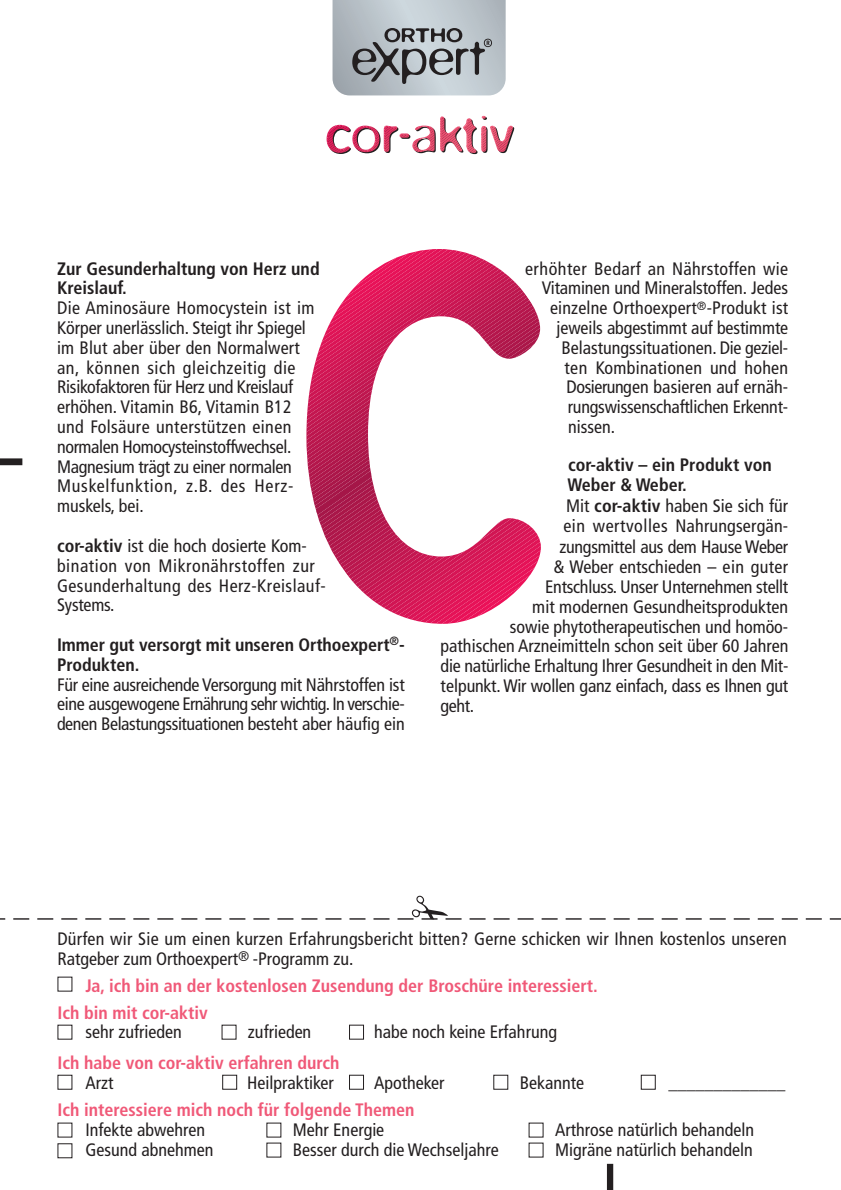
<style>
.page{position:relative;width:841px;height:1190px;background:#fff}
.page>*{position:absolute;margin:0;border:0;box-sizing:border-box;transform-origin:0 0}
.t1{font:300 56px "Blur";letter-spacing:.005em;color:#231f20}
.t2{font:condensed 18px/19.8px "Frutiger";color:#231f20}
.t3{font:700 condensed 18px/27px "Frutiger";color:#f05978}
.t4{font:700 condensed 18px/19.8px "Frutiger";color:#231f20}
.t5{font:condensed 18px/19.8px "Frutiger";letter-spacing:.025em;color:#231f20}
.t6{font:condensed 18px "Frutiger";letter-spacing:.02em;color:#231f20}
.s1{font-weight:700}
</style>
<div class="page">
<svg style="left:306px;top:249px;width:235px;height:374px"></svg>
<svg style="left:0;top:895px;width:840px;height:24px"></svg>
<div style="left:0;top:458px;width:22px;height:7px;background:#231f20"></div>
<div style="left:607px;top:1163px;width:6px;height:26px;background:#231f20"></div>
<div style="left:349px;top:1024px;width:15px;height:15px;border:1px solid #231f20"></div>
<div style="left:222px;top:1074px;width:15px;height:15px;border:1px solid #231f20"></div>
<div style="left:349px;top:1074px;width:15px;height:15px;border:1px solid #231f20"></div>
<svg style="left:332px;top:0;width:173px;height:95px;background:#a8afb5"></svg>
<svg style="left:326px;top:116px;width:187px;height:37px"></svg>
<h1 class="t1" style="left:326px;top:118px;width:190px">cor-aktiv</h1>
<p class="t4" style="left:57px;top:260px;width:264px">Zur Gesunderhaltung von Herz und<br>Kreislauf.</p>
<p class="t2" style="left:57px;top:299px;width:259px">Die Aminosäure Homocystein ist im Körper unerlässlich. Steigt ihr Spiegel im Blut aber über den Normalwert an, können sich gleichzeitig die Risikofaktoren für Herz und Kreislauf erhöhen. Vitamin B6, Vitamin B12 und Folsäure unterstützen einen normalen Homocysteinstoffwechsel.<br>Magnesium trägt zu einer normalen Muskelfunktion, z.B. des Herz&shy;muskels, bei.</p>
<p class="t5" style="left:57px;top:537px;width:270px"><span class="s1">cor-aktiv</span> ist die hoch dosierte Kom&shy;bination von Mikronährstoffen zur<br>Gesunderhaltung des Herz-Kreislauf-<br>Systems.</p>
<p class="t4" style="left:57px;top:636px;width:349px">Immer gut versorgt mit unseren Orthoexpert<sup>®</sup>-<br>Produkten.</p>
<p class="t2" style="left:57px;top:675px;width:349px;text-align:justify">Für eine ausreichende Versorgung mit Nährstoffen ist eine ausgewogene Ernährung sehr wichtig. In verschie&shy;denen Belastungssituationen besteht aber häufig ein</p>
<p class="t6" style="left:525px;top:261px;width:264px">erhöhter Bedarf an Nährstoffen wie</p>
<p class="t2" style="left:541px;top:279px;width:248px">Vitaminen und Mineralstoffen. Jedes</p>
<p class="t2" style="left:550px;top:299px;width:240px">einzelne Orthoexpert<sup>®</sup>-Produkt ist</p>
<p class="t2" style="left:556px;top:319px;width:233px">jeweils abgestimmt auf bestimmte</p>
<p class="t2" style="left:561px;top:339px;width:228px">Belastungssituationen. Die geziel-</p>
<p class="t2" style="left:564px;top:359px;width:225px">ten Kombinationen und hohen</p>
<p class="t2" style="left:566px;top:378px;width:223px">Dosierungen basieren auf ernäh-</p>
<p class="t2" style="left:567px;top:398px;width:222px">rungswissenschaftlichen Erkennt-</p>
<p class="t2" style="left:568px;top:418px;width:48px">nissen.</p>
<p class="t4" style="left:568px;top:456px;width:205px">cor-aktiv – ein Produkt von</p>
<p class="t4" style="left:567px;top:476px;width:121px">Weber &amp; Weber.</p>
<p class="t2" style="left:566px;top:497px;width:224px">Mit <span class="s1">cor-aktiv</span> haben Sie sich für</p>
<p class="t2" style="left:563px;top:517px;width:226px">ein wertvolles Nahrungsergän-</p>
<p class="t2" style="left:559px;top:538px;width:230px">zungsmittel aus dem Hause Weber</p>
<p class="t2" style="left:553px;top:558px;width:236px">&amp; Weber entschieden – ein guter</p>
<p class="t2" style="left:545px;top:578px;width:244px">Entschluss. Unser Unternehmen stellt</p>
<p class="t2" style="left:532px;top:598px;width:257px">mit modernen Gesundheitsprodukten</p>
<p class="t2" style="left:509px;top:617px;width:280px">sowie phytotherapeutischen und homöo-</p>
<p class="t2" style="left:440px;top:637px;width:349px">pathischen Arzneimitteln schon seit über 60 Jahren</p>
<p class="t2" style="left:440px;top:657px;width:349px">die natürliche Erhaltung Ihrer Gesundheit in den Mit-</p>
<p class="t2" style="left:440px;top:677px;width:349px">telpunkt. Wir wollen ganz einfach, dass es Ihnen gut</p>
<p class="t2" style="left:440px;top:697px;width:35px">geht.</p>
<p class="t2" style="left:57px;top:929px;width:731px">Dürfen wir Sie um einen kurzen Erfahrungsbericht bitten? Gerne schicken wir Ihnen kostenlos unseren<br>Ratgeber zum Orthoexpert<sup>®</sup> -Programm zu.</p>
<p class="t3" style="left:57px;top:973px;width:542px;text-indent:28px">Ja, ich bin an der kostenlosen Zusendung der Broschüre interessiert.<br>Ich bin mit cor-aktiv</p>
<p class="t2" style="left:85px;top:1023px;width:98px">sehr zufrieden</p>
<p class="t2" style="left:248px;top:1023px;width:65px">zufrieden</p>
<p class="t2" style="left:374px;top:1023px;width:184px">habe noch keine Erfahrung</p>
<p class="t3" style="left:57px;top:1050px;width:284px">Ich habe von cor-aktiv erfahren durch</p>
<p class="t2" style="left:85px;top:1074px;width:29px">Arzt</p>
<p class="t2" style="left:247px;top:1074px;width:88px">Heilpraktiker</p>
<p class="t2" style="left:374px;top:1074px;width:72px">Apotheker</p>
<p class="t2" style="left:520px;top:1074px;width:66px">Bekannte</p>
<p class="t2" style="left:668px;top:1074px;width:118px">_____________</p>
<p class="t3" style="left:57px;top:1097px;width:358px">Ich interessiere mich noch für folgende Themen</p>
<p class="t2" style="left:85px;top:1120px;width:121px">Infekte abwehren</p>
<p class="t2" style="left:293px;top:1120px;width:93px">Mehr Energie</p>
<p class="t2" style="left:555px;top:1120px;width:200px">Arthrose natürlich behandeln</p>
<p class="t2" style="left:85px;top:1140px;width:129px">Gesund abnehmen</p>
<p class="t2" style="left:293px;top:1140px;width:207px">Besser durch die Wechseljahre</p>
<p class="t2" style="left:555px;top:1140px;width:199px">Migräne natürlich behandeln</p>
</div>
